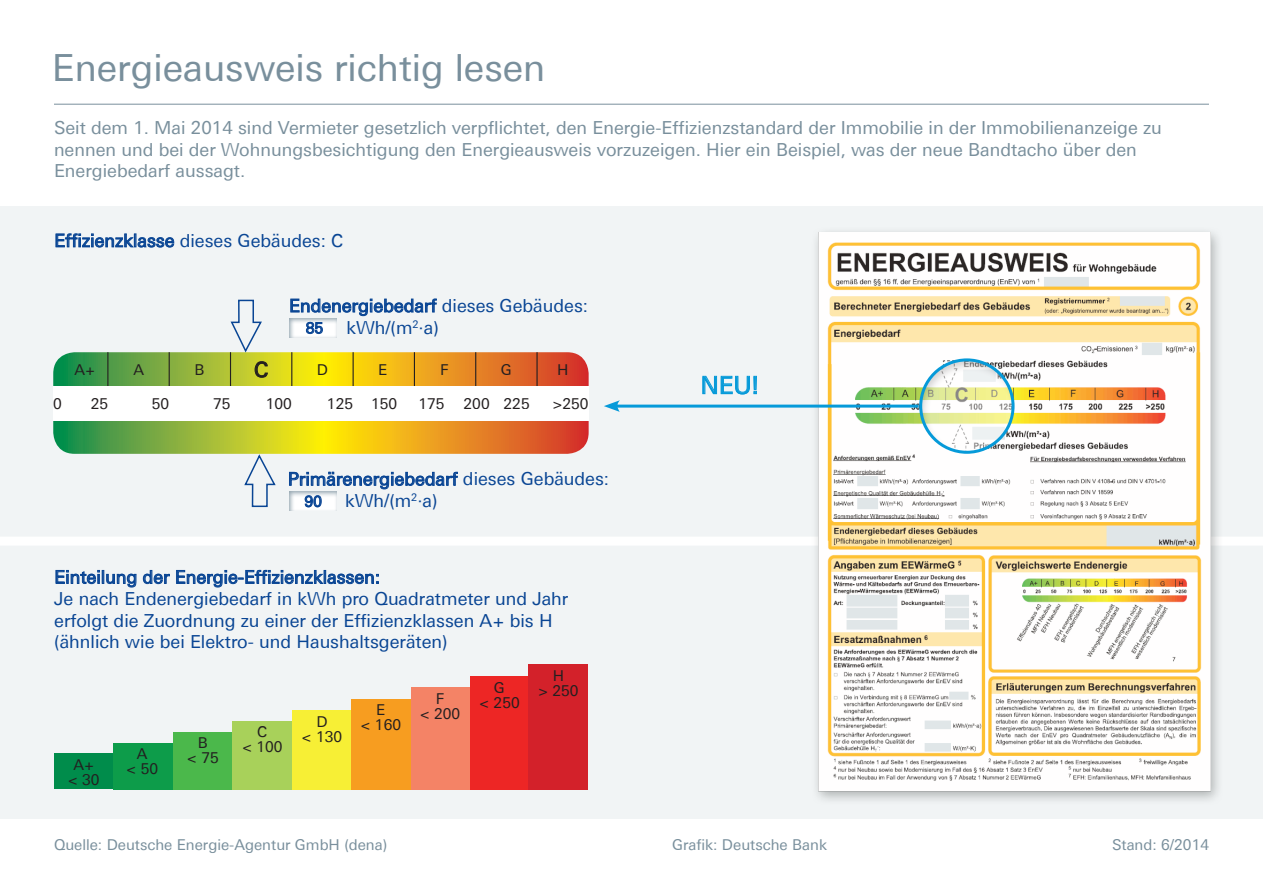
<style>
.page{position:relative;width:1263px;height:893px;background:#fff}
.page>*{position:absolute;margin:0;border:0;box-sizing:border-box;transform-origin:0 0}
.t1{font:37.5px "Deu Ba Univers";color:#798f9c}
.t2{font:24px "Deu Ba Univers";color:#069ad9}
.t3{font:21px "Deu Ba Univers";color:#231f20}
.t4{font:18px/21.6px "Deu Ba Univers";color:#094594}
.t5{font:18px/21.6px "Deu Ba Univers";color:#798f9c}
.t6{font:15px/15px "Deu Ba Univers";color:#231f20;text-align:center}
.t7{font:15px "Deu Ba Univers";color:#798f9c}
.t8{font:15px "Deu Ba Univers";color:#094594}
</style>
<div class="page">
<div style="left:0;top:206px;width:1263px;height:613px;background:#f1f4f5"></div>
<div style="left:0;top:537px;width:1263px;height:9px;background:#fff"></div>
<hr style="left:54px;top:104px;width:1155px;height:1px;background:#798f9c">
<svg style="left:55px;top:233px;width:119px;height:15px"></svg>
<svg style="left:55px;top:570px;width:82px;height:18px"></svg>
<svg style="left:143px;top:570px;width:27px;height:14px"></svg>
<svg style="left:176px;top:570px;width:203px;height:18px"></svg>
<svg style="left:53px;top:352px;width:536px;height:102px;background:#bda730"></svg>
<img style="left:777px;top:231px;width:444px;height:570px">
<hr style="left:107px;top:352px;width:1px;height:49px;background:#231f20">
<hr style="left:169px;top:352px;width:1px;height:49px;background:#231f20">
<hr style="left:230px;top:352px;width:1px;height:49px;background:#231f20">
<hr style="left:291px;top:352px;width:1px;height:49px;background:#231f20">
<hr style="left:353px;top:352px;width:1px;height:49px;background:#231f20">
<hr style="left:414px;top:352px;width:1px;height:49px;background:#231f20">
<hr style="left:475px;top:352px;width:1px;height:49px;background:#231f20">
<hr style="left:536px;top:352px;width:2px;height:49px;background:#231f20">
<div style="left:53px;top:386px;width:536px;height:34px;background:#fff"></div>
<svg style="left:254px;top:361px;width:14px;height:17px"></svg>
<svg style="left:290px;top:298px;width:147px;height:18px"></svg>
<div style="left:289px;top:318px;width:50px;height:22px;background:#798f9c;opacity:.79"></div>
<svg style="left:306px;top:322px;width:17px;height:12px"></svg>
<div style="left:289px;top:491px;width:50px;height:22px;background:#798f9c;opacity:.79"></div>
<svg style="left:289px;top:472px;width:169px;height:35px"></svg>
<svg style="left:229px;top:299px;width:34px;height:55px"></svg>
<svg style="left:243px;top:453px;width:34px;height:55px"></svg>
<div style="left:919px;top:360px;width:95px;height:94px;background:#231f20;opacity:.45"></div>
<div style="left:919px;top:358px;width:95px;height:96px;border:3px solid #069ad9;border-radius:50%"></div>
<hr style="left:614px;top:405px;width:304px;height:3px;background:#069ad9">
<svg style="left:604px;top:400px;width:16px;height:12px"></svg>
<div style="left:54px;top:753px;width:59px;height:36px;background:#008c4b"></div>
<div style="left:113px;top:743px;width:60px;height:46px;background:#0d9c4a"></div>
<div style="left:173px;top:732px;width:59px;height:57px;background:#4bb84b"></div>
<div style="left:232px;top:721px;width:60px;height:68px;background:#a8d15a"></div>
<div style="left:292px;top:710px;width:59px;height:79px;background:#f7ef35"></div>
<div style="left:351px;top:699px;width:60px;height:90px;background:#f79d20"></div>
<div style="left:411px;top:687px;width:59px;height:102px;background:#f48366"></div>
<div style="left:470px;top:676px;width:59px;height:113px;background:#ed2625"></div>
<div style="left:529px;top:664px;width:59px;height:125px;background:#d3212a"></div>
<svg style="left:702px;top:376px;width:55px;height:19px"></svg>
<h1 class="t1" style="left:52px;top:46px;width:495px">Energieausweis richtig lesen</h1>
<p class="t5" style="left:54px;top:117px;width:1109px">Seit dem 1. Mai 2014 sind Vermieter gesetzlich verpflichtet, den Energie-Effizienzstandard der Immobilie in der Immobilienanzeige zu nennen und bei der Wohnungsbesichtigung den Energieausweis vorzuzeigen. Hier ein Beispiel, was der neue Bandtacho über den<br>Energiebedarf aussagt.</p>
<p class="t4" style="left:54px;top:230px;width:291px">Effizienzklasse dieses Gebäudes: C</p>
<p class="t4" style="left:346px;top:295px;width:243px;text-indent:-57px">Endenergiebedarf dieses Gebäudes: kWh/(m<sup>2</sup>·a)</p>
<p class="t8" style="left:306px;top:319px;width:19px">85</p>
<p class="t6" style="left:74px;top:362px;width:22px">A+</p>
<p class="t6" style="left:133px;top:362px;width:12px">A</p>
<p class="t6" style="left:195px;top:362px;width:12px">B</p>
<p class="t3" style="left:254px;top:358px;width:16px">C</p>
<p class="t6" style="left:317px;top:362px;width:13px">D</p>
<p class="t6" style="left:378px;top:362px;width:11px">E</p>
<p class="t6" style="left:440px;top:362px;width:10px">F</p>
<p class="t6" style="left:501px;top:362px;width:12px">G</p>
<p class="t6" style="left:557px;top:362px;width:13px">H</p>
<p class="t6" style="left:53px;top:396px;width:10px">0</p>
<p class="t6" style="left:91px;top:396px;width:19px">25</p>
<p class="t6" style="left:152px;top:396px;width:19px">50</p>
<p class="t6" style="left:213px;top:396px;width:19px">75</p>
<p class="t6" style="left:266px;top:396px;width:28px">100</p>
<p class="t6" style="left:327px;top:396px;width:72px">125 150</p>
<p class="t6" style="left:419px;top:396px;width:28px">175</p>
<p class="t6" style="left:464px;top:396px;width:68px">200 225</p>
<p class="t6" style="left:552px;top:396px;width:38px">&gt;250</p>
<p class="t4" style="left:345px;top:468px;width:265px;text-indent:-57px">Primärenergiebedarf dieses Gebäudes: kWh/(m<sup>2</sup>·a)</p>
<p class="t8" style="left:305px;top:493px;width:19px">90</p>
<p class="t4" style="left:54px;top:566px;width:516px">Einteilung der Energie-Effizienzklassen:<br>Je nach Endenergiebedarf in kWh pro Quadratmeter und Jahr erfolgt die Zuordnung zu einer der Effizienzklassen A+ bis H (ähnlich wie bei Elektro- und Haushaltsgeräten)</p>
<p class="t6" style="left:68px;top:757px;width:33px">A+ &lt; 30</p>
<p class="t6" style="left:126px;top:746px;width:33px">A<br>&lt; 50</p>
<p class="t6" style="left:187px;top:736px;width:33px">B<br>&lt; 75</p>
<p class="t6" style="left:242px;top:724px;width:42px">C<br>&lt; 100</p>
<p class="t6" style="left:302px;top:714px;width:42px">D<br>&lt; 130</p>
<p class="t6" style="left:360px;top:702px;width:42px">E<br>&lt; 160</p>
<p class="t6" style="left:420px;top:691px;width:42px">F<br>&lt; 200</p>
<p class="t6" style="left:479px;top:680px;width:42px">G<br>&lt; 250</p>
<p class="t6" style="left:538px;top:668px;width:42px">H<br>&gt; 250</p>
<h2 class="t2" style="left:701px;top:371px;width:60px">NEU!</h2>
<p class="t7" style="left:54px;top:836px;width:335px">Quelle: Deutsche Energie-Agentur GmbH (dena)</p>
<p class="t7" style="left:672px;top:836px;width:156px">Grafik: Deutsche Bank</p>
<p class="t7" style="left:1112px;top:836px;width:99px">Stand: 6/2014</p>
</div>
